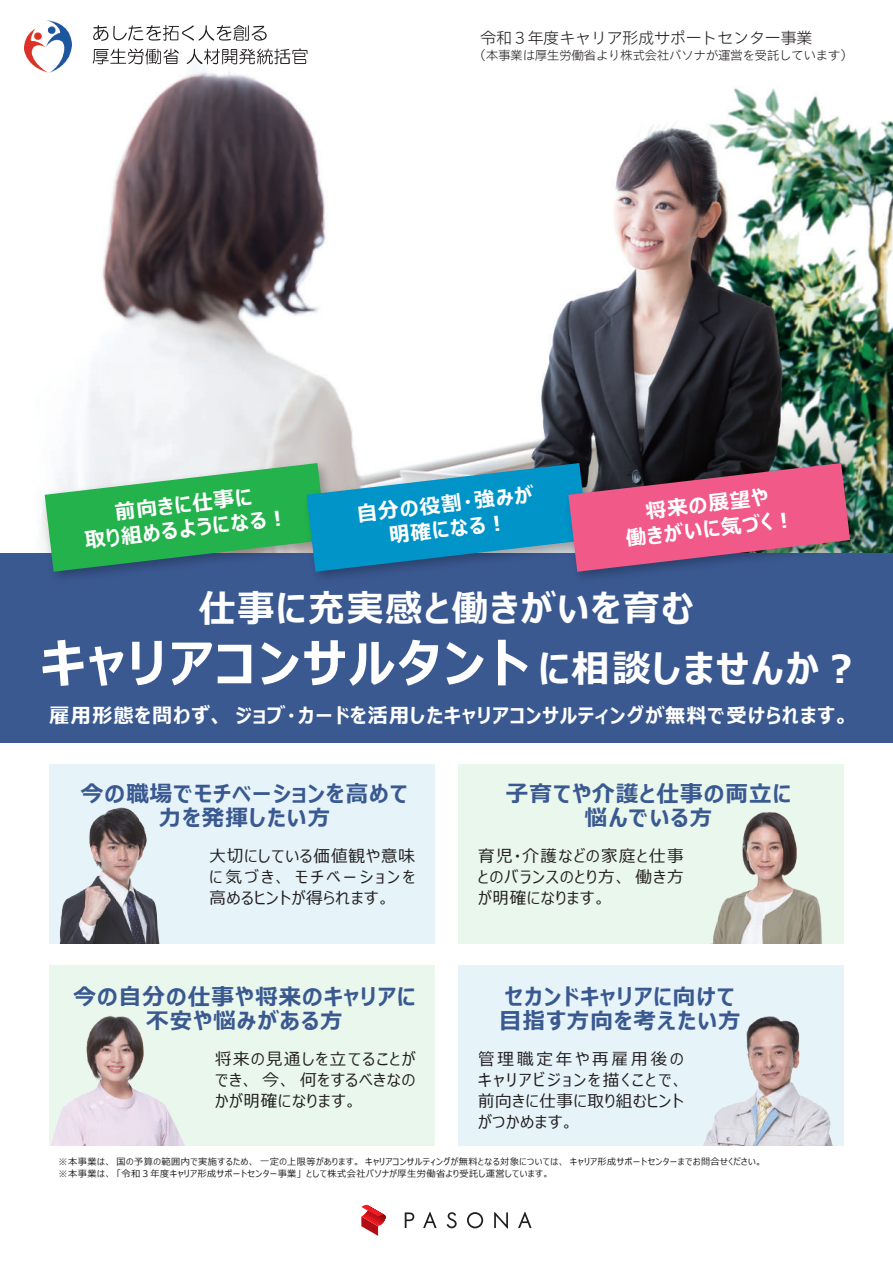
<style>
.page{position:relative;width:893px;height:1263px;background:#fff}
.page>*{position:absolute;margin:0;border:0;box-sizing:border-box;transform-origin:0 0}
.t1{font:700 51.75px "Meiryo UI";letter-spacing:.05em;color:#fff;scale:1.04 1}
.t2{font:700 38.55px "Meiryo UI";letter-spacing:.05em;color:#fff}
.t3{font:700 36.9px "Meiryo UI";letter-spacing:.05em;color:#fff}
.t4{font:700 22.5px/24px "Meiryo UI";letter-spacing:.05em;color:#3a5991;text-align:center}
.t5{font:700 20.55px/25px "Meiryo UI";color:#fff;text-align:center}
.t6{font:700 20.25px "Meiryo UI";letter-spacing:.05em;color:#fff}
.t7{font:16.5px/21px "Meiryo UI";letter-spacing:.08em;color:#231f20;text-align:justify}
.t8{font:16.5px "Ruika 02";letter-spacing:-.04em;color:#231f20}
.t9{font:12.75px "Ruika 02";letter-spacing:-.04em;color:#231f20}
.t10{font:9.15px/12px "Meiryo UI";letter-spacing:.05em;color:#231f20}
</style>
<div class="page">
<img style="left:24px;top:38px;width:869px;height:515px">
<div style="left:0;top:553px;width:893px;height:189px;background:#3a5991"></div>
<div style="left:49px;top:965px;width:385px;height:181px;background:#e9f7ed"></div>
<div style="left:459px;top:965px;width:385px;height:181px;background:#e6f4f9"></div>
<div style="left:49px;top:764px;width:385px;height:179px;background:#e6f4f9"></div>
<div style="left:459px;top:764px;width:385px;height:179px;background:#e9f7ed"></div>
<svg style="left:405px;top:1212px;width:9px;height:16px"></svg>
<svg style="left:423px;top:1212px;width:14px;height:16px"></svg>
<svg style="left:518px;top:1212px;width:14px;height:16px"></svg>
<svg style="left:447px;top:1212px;width:10px;height:16px"></svg>
<svg style="left:494px;top:1212px;width:14px;height:16px"></svg>
<svg style="left:467px;top:1212px;width:16px;height:16px"></svg>
<svg style="left:361px;top:1204px;width:25px;height:32px"></svg>
<img style="left:59px;top:807px;width:101px;height:136px">
<img style="left:51px;top:1016px;width:134px;height:130px">
<img style="left:713px;top:812px;width:109px;height:131px">
<img style="left:703px;top:1016px;width:130px;height:130px">
<img style="left:36px;top:455px;width:262px;height:123px">
<img style="left:298px;top:455px;width:262px;height:123px">
<img style="left:560px;top:455px;width:307px;height:123px">
<svg style="left:45px;top:463px;width:805px;height:109px;background:#63878d"></svg>
<svg style="left:93px;top:25px;width:174px;height:16px"></svg>
<svg style="left:93px;top:49px;width:86px;height:16px"></svg>
<svg style="left:187px;top:48px;width:121px;height:16px"></svg>
<img style="left:25px;top:20px;width:46px;height:53px">
<p class="t8" style="left:480px;top:29px;width:334px">令和３年度キャリア形成サポートセンター事業</p>
<p class="t9" style="left:474px;top:48px;width:381px">（本事業は厚生労働省より株式会社パソナが運営を受託しています）</p>
<p class="t5" style="left:80px;top:505px;width:206px;rotate:-7deg">前向きに仕事に<br>取り組めるようになる︕</p>
<p class="t5" style="left:356px;top:504px;width:179px;rotate:-7deg">自分の役割・強みが明確になる︕</p>
<p class="t5" style="left:621px;top:503px;width:171px;rotate:-7deg">将来の展望や<br>働きがいに気づく︕</p>
<h3 class="t3" style="left:199px;top:582px;width:496px">仕事に充実感と働きがいを育む</h3>
<h1 class="t1" style="left:41px;top:627px;width:470px">キャリアコンサルタント</h1>
<h2 class="t2" style="left:538px;top:642px;width:323px">に相談しませんか︖</h2>
<p class="t6" style="left:50px;top:701px;width:801px">雇用形態を問わず、ジョブ・カードを活用したキャリアコンサルティングが無料で受けられます。</p>
<h3 class="t4" style="left:81px;top:783px;width:328px">今の職場でモチベーションを高めて力を発揮したい方</h3>
<p class="t7" style="left:209px;top:847px;width:207px">大切にしている価値観や意味に気づき、モチベーションを高めるヒントが得られます。</p>
<h3 class="t4" style="left:74px;top:986px;width:343px">今の自分の仕事や将来のキャリアに不安や悩みがある方</h3>
<p class="t7" style="left:215px;top:1050px;width:202px">将来の見通しを立てることができ、今、何をするべきなのかが明確になります。</p>
<h3 class="t4" style="left:506px;top:783px;width:287px">子育てや介護と仕事の両立に悩んでいる方</h3>
<p class="t7" style="left:478px;top:847px;width:207px">育児・介護などの家庭と仕事とのバランスのとり方、働き方が明確になります。</p>
<h3 class="t4" style="left:499px;top:986px;width:243px;text-align:left">セカンドキャリアに向けて目指す方向を考えたい方</h3>
<p class="t7" style="left:478px;top:1050px;width:207px">管理職定年や再雇用後のキャリアビジョンを描くことで、前向きに仕事に取り組むヒントがつかめます。</p>
<p class="t10" style="left:59px;top:1156px;width:705px">※本事業は、国の予算の範囲内で実施するため、一定の上限等があります。キャリアコンサルティングが無料となる対象については、キャリア形成サポートセンターまでお問合せください。※本事業は、「令和３年度キャリア形成サポートセンター事業」として株式会社パソナが厚生労働省より受託し運営しています。</p>
</div>
